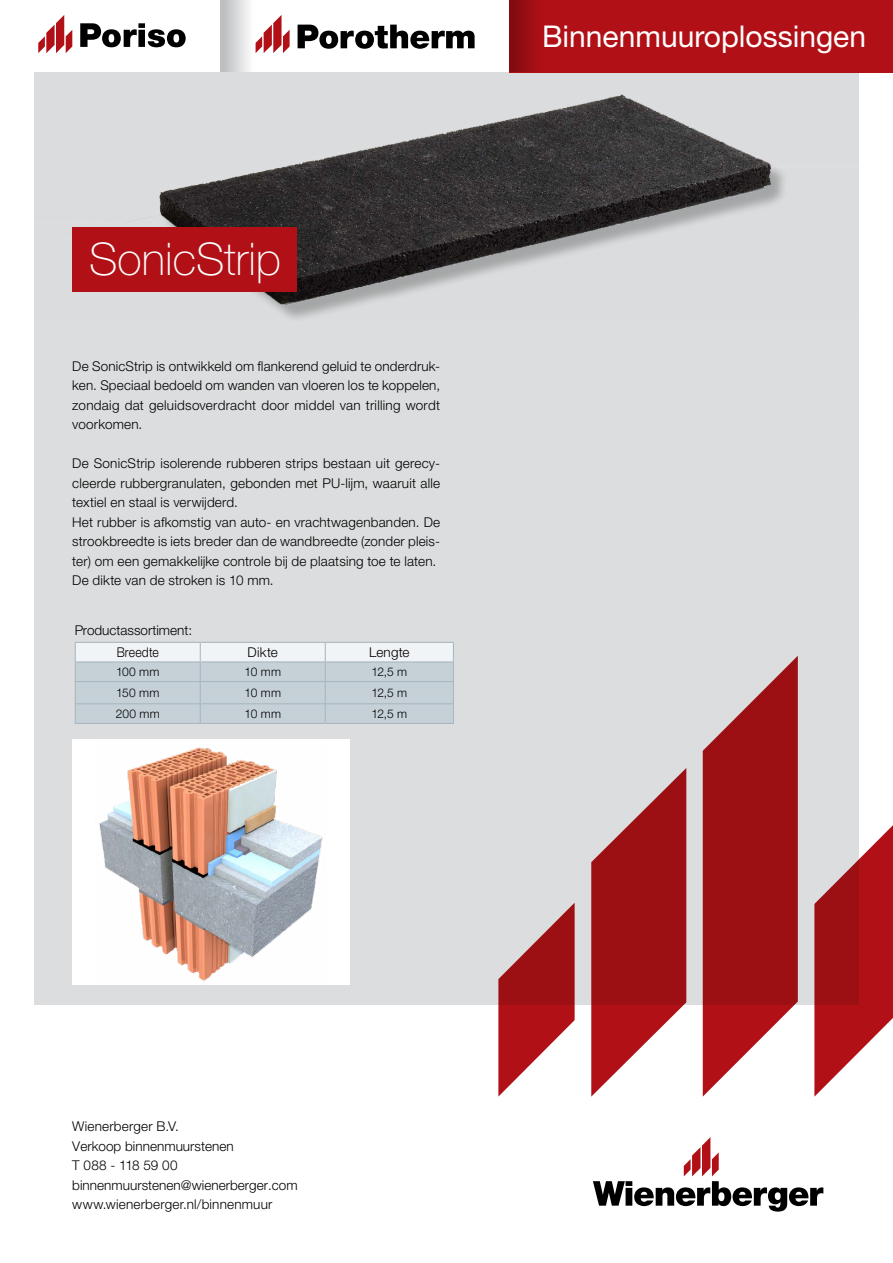
<style>
.page{position:relative;width:893px;height:1263px;background:#fff}
.page>*{position:absolute;margin:0;border:0;box-sizing:border-box;transform-origin:0 0}
.t1{font:100 45px "Helvetica Neue LTW1 G";color:#fff}
.t2{font:30px "Helvetica Neue LTW1 G";color:#fff}
.t3{font:300 13.5px/19.5px "Helvetica Neue LTW1 G";letter-spacing:.015em;color:#000}
.t4{font:300 13.5px "Helvetica Neue LTW1 G";letter-spacing:.015em;color:#000;scale:.9 1}
.t5{font:300 12px "Helvetica Neue LTW1 G";letter-spacing:.005em;color:#000}
</style>
<div class="page">
<div style="left:34px;top:72px;width:825px;height:932px;background:#dcddde"></div>
<svg style="left:814px;top:825px;width:79px;height:271px"></svg>
<svg style="left:498px;top:903px;width:77px;height:193px"></svg>
<svg style="left:591px;top:768px;width:95px;height:328px"></svg>
<svg style="left:703px;top:656px;width:95px;height:440px"></svg>
<svg style="left:593px;top:1137px;width:230px;height:74px"></svg>
<div style="left:509px;top:0;width:384px;height:72px;background:#b11116"></div>
<svg style="left:220px;top:0;width:29px;height:72px;background:#d4d5d6"></svg>
<svg style="left:256px;top:15px;width:34px;height:38px"></svg>
<svg style="left:298px;top:25px;width:177px;height:24px"></svg>
<svg style="left:38px;top:15px;width:34px;height:38px"></svg>
<svg style="left:80px;top:23px;width:106px;height:24px"></svg>
<svg style="left:509px;top:0;width:27px;height:72px;background:#910d11"></svg>
<div style="left:40px;top:99px;width:833px;height:224px;background:#000;opacity:.25"></div>
<img style="left:40px;top:72px;width:818px;height:247px">
<div style="left:72px;top:227px;width:224px;height:65px;background:#b11116"></div>
<div style="left:73px;top:739px;width:277px;height:245px;background:#fff"></div>
<img style="left:99px;top:747px;width:224px;height:234px">
<hr style="left:75px;top:723px;width:125px;height:1px;background:#a8b6bf">
<hr style="left:200px;top:723px;width:125px;height:1px;background:#a8b6bf">
<hr style="left:325px;top:723px;width:129px;height:1px;background:#a8b6bf">
<svg style="left:75px;top:642px;width:379px;height:81px;background:#cdd7dc"></svg>
<h1 class="t1" style="left:89px;top:232px;width:193px">SonicStrip</h1>
<p class="t3" style="left:72px;top:356px;width:369px;text-align:justify">De SonicStrip is ontwikkeld om flankerend geluid te onderdruk&shy;ken. Speciaal bedoeld om wanden van vloeren los te koppelen, zondaig dat geluidsoverdracht door middel van trilling wordt voorkomen.</p>
<p class="t3" style="left:72px;top:453px;width:369px">De SonicStrip isolerende rubberen strips bestaan uit gerecy&shy;cleerde rubbergranulaten, gebonden met PU-lijm, waaruit alle textiel en staal is verwijderd.<br>Het rubber is afkomstig van auto- en vrachtwagenbanden. De strookbreedte is iets breder dan de wandbreedte (zonder pleis&shy;ter) om een gemakkelijke controle bij de plaatsing toe te laten.<br>De dikte van de stroken is 10 mm.</p>
<p class="t3" style="left:75px;top:621px;width:119px">Productassortiment:</p>
<p class="t4" style="left:117px;top:644px;width:48px">Breedte</p>
<p class="t3" style="left:248px;top:642px;width:32px">Dikte</p>
<p class="t3" style="left:369px;top:642px;width:42px">Lengte</p>
<p class="t5" style="left:116px;top:664px;width:45px">100 mm</p>
<p class="t5" style="left:245px;top:664px;width:38px">10 mm</p>
<p class="t5" style="left:371px;top:664px;width:37px">12,5 m</p>
<p class="t5" style="left:116px;top:685px;width:45px">150 mm</p>
<p class="t5" style="left:245px;top:685px;width:38px">10 mm</p>
<p class="t5" style="left:371px;top:685px;width:37px">12,5 m</p>
<p class="t5" style="left:116px;top:706px;width:46px">200 mm</p>
<p class="t5" style="left:245px;top:706px;width:38px">10 mm</p>
<p class="t5" style="left:371px;top:706px;width:37px">12,5 m</p>
<h2 class="t2" style="left:542px;top:18px;width:325px">Binnenmuuroplossingen</h2>
<p class="t3" style="left:72px;top:1116px;width:227px">Wienerberger B.V.<br>Verkoop binnenmuurstenen<br>T 088 - 118 59 00 binnenmuurstenen@wienerberger.com www.wienerberger.nl/binnenmuur</p>
</div>
